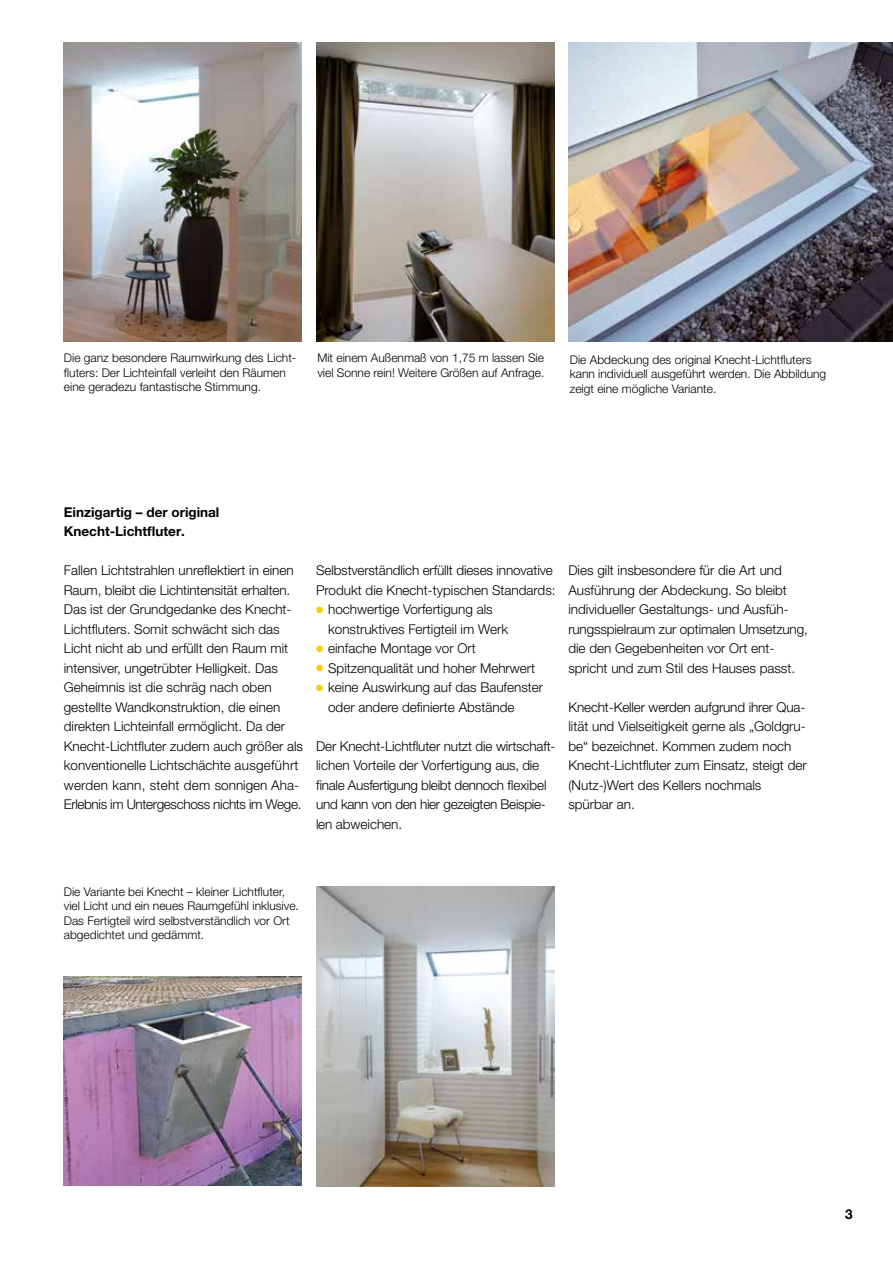
<style>
.page{position:relative;width:893px;height:1263px;background:#fff}
.page>*{position:absolute;margin:0;border:0;box-sizing:border-box;transform-origin:0 0}
.t1{font:300 13.5px/19.5px "Helvetica Neue LT Pro";color:#000}
.t2{font:700 13.5px/19.5px "Helvetica Neue LT Pro";color:#000}
.t3{font:300 12px/14.4px "Helvetica Neue LT Pro";color:#000}
.s1{color:#fc0}
</style>
<div class="page">
<img style="left:316px;top:43px;width:238px;height:298px">
<img style="left:568px;top:43px;width:325px;height:298px">
<img style="left:64px;top:43px;width:238px;height:298px">
<img style="left:64px;top:977px;width:238px;height:209px">
<img style="left:317px;top:887px;width:238px;height:299px">
<p class="t3" style="left:64px;top:350px;width:234px">Die ganz besondere Raumwirkung des Licht&shy;fluters: Der Lichteinfall verleiht den Räumen eine geradezu fantastische Stimmung.</p>
<p class="t3" style="left:317px;top:350px;width:229px">Mit einem Außenmaß von 1,75 m lassen Sie viel Sonne rein! Weitere Größen auf Anfrage.</p>
<p class="t3" style="left:570px;top:352px;width:258px">Die Abdeckung des original Knecht-Lichtfluters kann individuell ausgeführt werden. Die Abbildung zeigt eine mögliche Variante.</p>
<p class="t2" style="left:64px;top:502px;width:157px">Einzigartig – der original<br>Knecht-Lichtfluter.</p>
<p class="t1" style="left:64px;top:561px;width:241px">Fallen Lichtstrahlen unreflektiert in einen Raum, bleibt die Lichtintensität erhalten.<br>Das ist der Grundgedanke des Knecht-Lichtfluters. Somit schwächt sich das Licht nicht ab und erfüllt den Raum mit intensiver, ungetrübter Helligkeit. Das Geheimnis ist die schräg nach oben gestellte Wandkonstruktion, die einen direkten Lichteinfall ermöglicht. Da der Knecht-Lichtfluter zudem auch größer als konventionelle Lichtschächte ausgeführt werden kann, steht dem sonnigen Aha-Erlebnis im Untergeschoss nichts im Wege.</p>
<p class="t1" style="left:316px;top:560px;width:241px">Selbstverständlich erfüllt dieses innovative<br>Produkt die Knecht-typischen Standards:</p>
<p class="t1" style="left:328px;top:600px;width:182px;text-indent:-12px"><span class="s1">●</span> hochwertige Vorfertigung als konstruktives Fertigteil im Werk</p>
<p class="t1" style="left:316px;top:639px;width:161px"><span class="s1">●</span> einfache Montage vor Ort</p>
<p class="t1" style="left:316px;top:658px;width:221px"><span class="s1">●</span> Spitzenqualität und hoher Mehrwert</p>
<p class="t1" style="left:328px;top:678px;width:217px;text-indent:-12px"><span class="s1">●</span> keine Auswirkung auf das Baufenster oder andere definierte Abstände</p>
<p class="t1" style="left:316px;top:736px;width:241px">Der Knecht-Lichtfluter nutzt die wirtschaft&shy;lichen Vorteile der Vorfertigung aus, die finale Ausfertigung bleibt dennoch flexibel und kann von den hier gezeigten Beispie&shy;len abweichen.</p>
<p class="t1" style="left:568px;top:561px;width:241px">Dies gilt insbesondere für die Art und Ausführung der Abdeckung. So bleibt individueller Gestaltungs- und Ausfüh&shy;rungsspielraum zur optimalen Umsetzung, die den Gegebenheiten vor Ort ent&shy;spricht und zum Stil des Hauses passt.</p>
<p class="t1" style="left:568px;top:697px;width:240px">Knecht-Keller werden aufgrund ihrer Qua&shy;lität und Vielseitigkeit gerne als „Goldgru&shy;be“ bezeichnet. Kommen zudem noch Knecht-Lichtfluter zum Einsatz, steigt der (Nutz-)Wert des Kellers nochmals spürbar an.</p>
<p class="t3" style="left:64px;top:884px;width:237px">Die Variante bei Knecht – kleiner Lichtfluter, viel Licht und ein neues Raumgefühl inklusive.<br>Das Fertigteil wird selbstverständlich vor Ort abgedichtet und gedämmt.</p>
<p class="t2" style="left:845px;top:1204px;width:9px">3</p>
</div>
